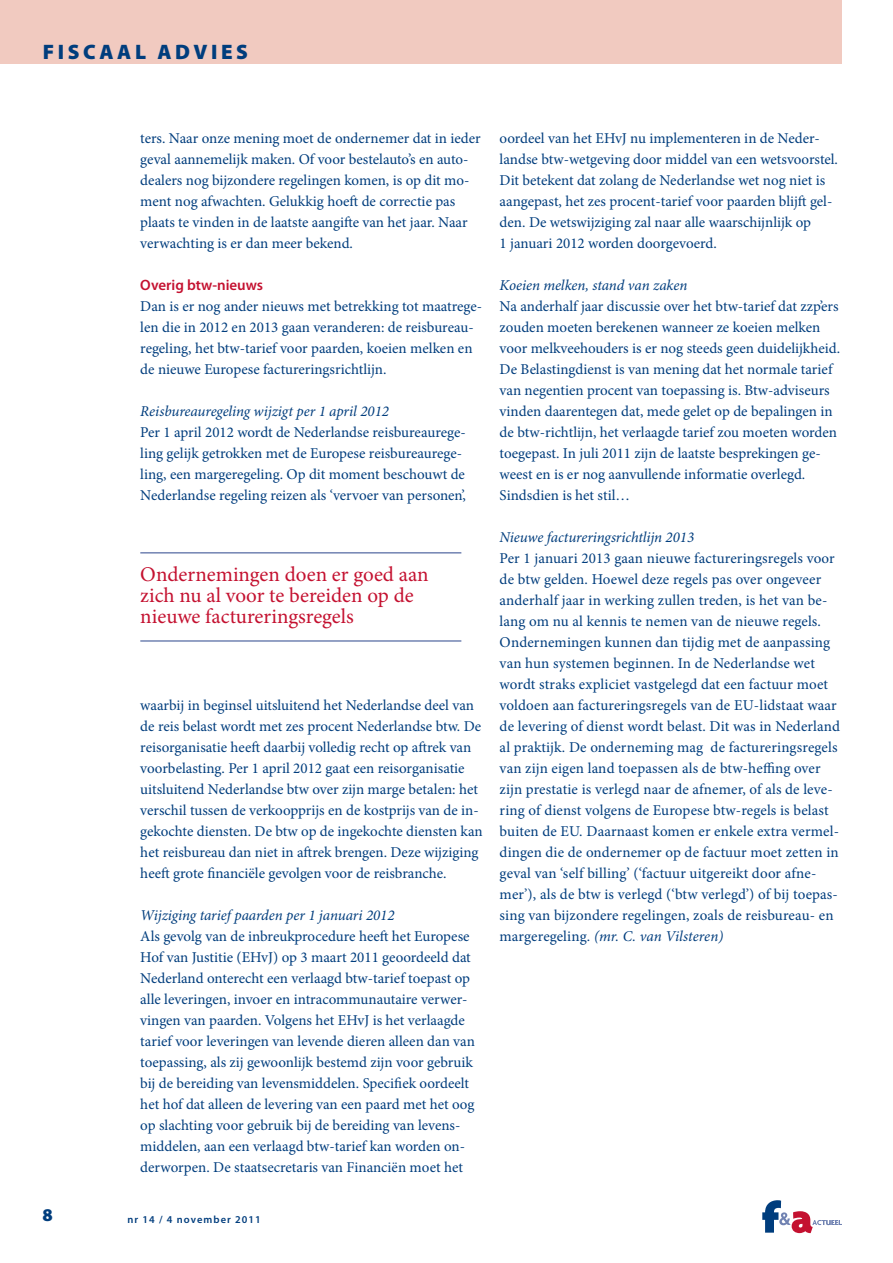
<style>
.page{position:relative;width:893px;height:1263px;background:#fff}
.page>*{position:absolute;margin:0;border:0;box-sizing:border-box;transform-origin:0 0}
.t1{font:21px/21px "Minion Pro";color:#c41130}
.t2{font:900 21px "Myriad Pro";letter-spacing:.17em;color:#003d7d}
.t3{font:900 18px "Myriad Pro";color:#003d7d}
.t4{font:15px/21px "Minion Pro";color:#003d7d}
.t5{font:600 10.5px "Myriad Pro";letter-spacing:.1em;color:#003d7d}
.s1{font-family:"Myriad Pro";font-weight:600;color:#c41130}
.s2{font-style:italic}
</style>
<div class="page">
<svg style="left:762px;top:1200px;width:80px;height:33px"></svg>
<div style="left:0;top:0;width:842px;height:64px;background:#f1cac0"></div>
<hr style="left:140px;top:552px;width:321px;height:2px;background:#7183b2">
<hr style="left:140px;top:640px;width:321px;height:2px;background:#7183b2">
<p class="t2" style="left:43px;top:39px;width:207px">FISCAAL ADVIES</p>
<p class="t4" style="left:140px;top:129px;width:342px">ters. Naar onze mening moet de ondernemer dat in ieder geval aannemelijk maken. Of voor bestelauto’s en auto&shy;dealers nog bijzondere regelingen komen, is op dit mo&shy;ment nog afwachten. Gelukkig hoeft de correctie pas plaats te vinden in de laatste aangifte van het jaar. Naar verwachting is er dan meer bekend.</p>
<p class="t4" style="left:140px;top:276px;width:343px"><span class="s1">Overig btw-nieuws<br></span>Dan is er nog ander nieuws met betrekking tot maatrege&shy;len die in 2012 en 2013 gaan veranderen: de reisbureau&shy;regeling, het btw-tarief voor paarden, koeien melken en de nieuwe Europese factureringsrichtlijn.</p>
<p class="t4" style="left:140px;top:402px;width:327px"><span class="s2">Reisbureauregeling wijzigt per 1 april 2012<br></span>Per 1 april 2012 wordt de Nederlandse reisbureaurege&shy;ling gelijk getrokken met de Europese reisbureaurege&shy;ling, een margeregeling. Op dit moment beschouwt de Nederlandse regeling reizen als ‘vervoer van personen’,</p>
<p class="t1" style="left:140px;top:566px;width:290px">Ondernemingen doen er goed aan zich nu al voor te bereiden op de nieuwe factureringsregels</p>
<p class="t4" style="left:140px;top:696px;width:344px">waarbij in beginsel uitsluitend het Nederlandse deel van de reis belast wordt met zes procent Nederlandse btw. De reisorganisatie heeft daarbij volledig recht op aftrek van voorbelasting. Per 1 april 2012 gaat een reisorganisatie uitsluitend Nederlandse btw over zijn marge betalen: het verschil tussen de verkoopprijs en de kostprijs van de in&shy;gekochte diensten. De btw op de ingekochte diensten kan het reisbureau dan niet in aftrek brengen. Deze wijziging heeft grote financiële gevolgen voor de reisbranche.</p>
<p class="t4" style="left:140px;top:906px;width:336px"><span class="s2">Wijziging tarief paarden per 1 januari 2012<br></span>Als gevolg van de inbreukprocedure heeft het Europese Hof van Justitie (EHvJ) op 3 maart 2011 geoordeeld dat Nederland onterecht een verlaagd btw-tarief toepast op alle leveringen, invoer en intracommunautaire verwer&shy;vingen van paarden. Volgens het EHvJ is het verlaagde tarief voor leveringen van levende dieren alleen dan van toepassing, als zij gewoonlijk bestemd zijn voor gebruik bij de bereiding van levensmiddelen. Specifiek oordeelt het hof dat alleen de levering van een paard met het oog op slachting voor gebruik bij de bereiding van levens&shy;middelen, aan een verlaagd btw-tarief kan worden on&shy;derworpen. De staatsecretaris van Financiën moet het</p>
<p class="t3" style="left:43px;top:1204px;width:12px">8</p>
<p class="t5" style="left:128px;top:1213px;width:135px">nr 14 / 4 november 2011</p>
<p class="t4" style="left:500px;top:129px;width:340px">oordeel van het EHvJ nu implementeren in de Neder&shy;landse btw-wetgeving door middel van een wetsvoorstel.<br>Dit betekent dat zolang de Nederlandse wet nog niet is aangepast, het zes procent-tarief voor paarden blijft gel&shy;den. De wetswijziging zal naar alle waarschijnlijk op<br>1 januari 2012 worden doorgevoerd.</p>
<p class="t4" style="left:500px;top:276px;width:342px"><span class="s2">Koeien melken, stand van zaken<br></span>Na anderhalf jaar discussie over het btw-tarief dat zzp’ers zouden moeten berekenen wanneer ze koeien melken voor melkveehouders is er nog steeds geen duidelijkheid.<br>De Belastingdienst is van mening dat het normale tarief van negentien procent van toepassing is. Btw-adviseurs vinden daarentegen dat, mede gelet op de bepalingen in de btw-richtlijn, het verlaagde tarief zou moeten worden toegepast. In juli 2011 zijn de laatste besprekingen ge&shy;weest en is er nog aanvullende informatie overlegd.<br>Sindsdien is het stil…</p>
<p class="t4" style="left:500px;top:528px;width:342px"><span class="s2">Nieuwe factureringsrichtlijn 2013<br></span>Per 1 januari 2013 gaan nieuwe factureringsregels voor de btw gelden. Hoewel deze regels pas over ongeveer anderhalf jaar in werking zullen treden, is het van be&shy;lang om nu al kennis te nemen van de nieuwe regels.<br>Ondernemingen kunnen dan tijdig met de aanpassing van hun systemen beginnen. In de Nederlandse wet wordt straks expliciet vastgelegd dat een factuur moet voldoen aan factureringsregels van de EU-lidstaat waar de levering of dienst wordt belast. Dit was in Nederland al praktijk. De onderneming mag de factureringsregels van zijn eigen land toepassen als de btw-heffing over zijn prestatie is verlegd naar de afnemer, of als de leve&shy;ring of dienst volgens de Europese btw-regels is belast buiten de EU. Daarnaast komen er enkele extra vermel&shy;dingen die de ondernemer op de factuur moet zetten in geval van ‘self billing’ (‘factuur uitgereikt door afne&shy;mer’), als de btw is verlegd (‘btw verlegd’) of bij toepas&shy;sing van bijzondere regelingen, zoals de reisbureau- en margeregeling. <span class="s2">(mr. C. van Vilsteren)</span></p>
</div>
